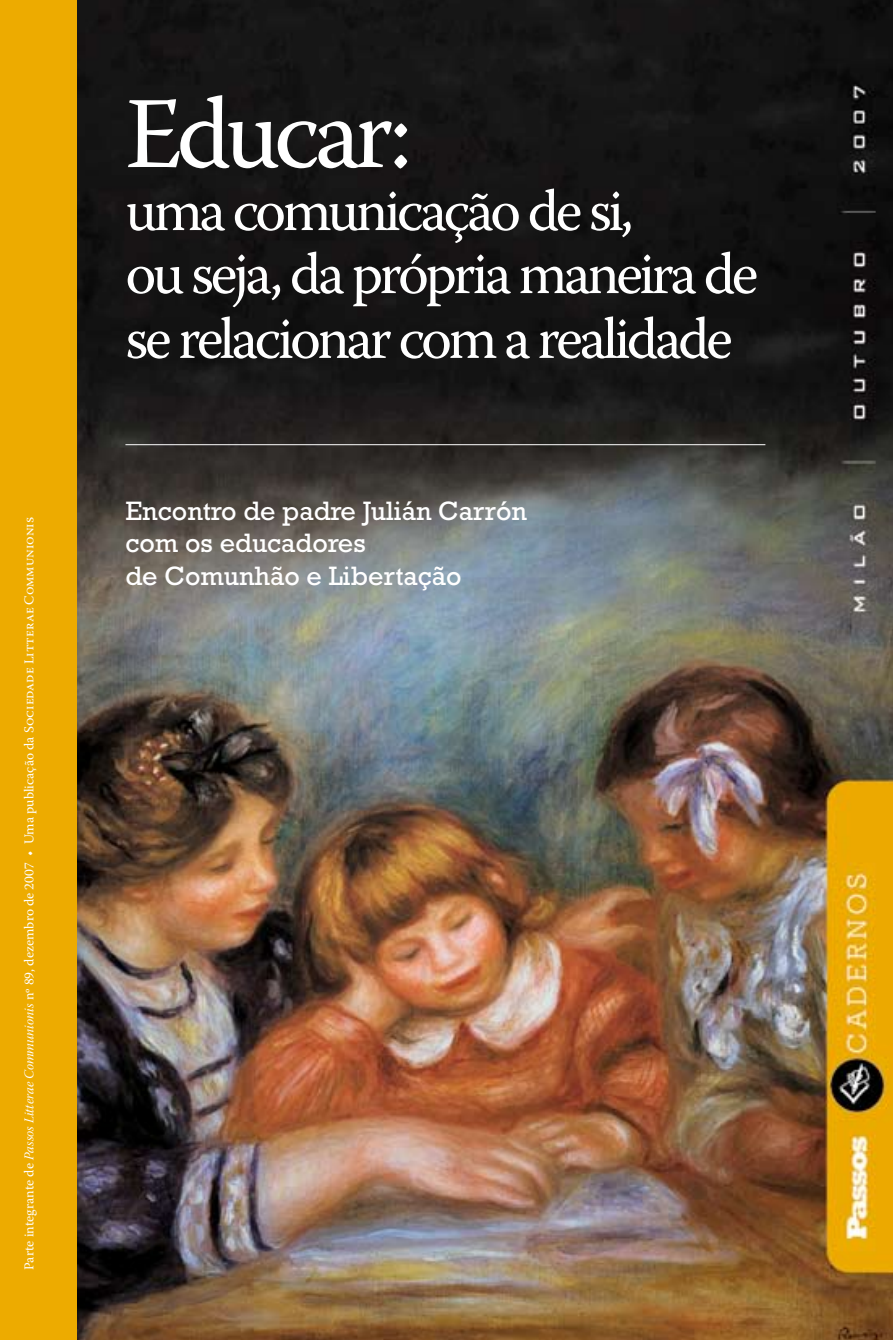
<style>
.page{position:relative;width:893px;height:1340px;background:#fff}
.page>*{position:absolute;margin:0;border:0;box-sizing:border-box;transform-origin:0 0}
.t1{font:101.25px "Warnock Pro";color:#fff}
.t2{font:58.5px/63.9px "Warnock Pro";letter-spacing:-.06em;color:#fff}
.t3{font:27px/32.4px "Rockwell";color:#fff}
.t4{font:13.5px "Warnock Pro";color:#fff}
.s1{font-family:"Warnock Pro It Subh"}
</style>
<div class="page">
<img style="left:76px;top:0;width:817px;height:1339px">
<div style="left:0;top:0;width:76px;height:1339px;background:#edab00"></div>
<hr style="left:125px;top:444px;width:640px;height:1px;background:#fff">
<p class="t4" style="left:21px;top:1270px;width:754px;rotate:-90deg">Parte integrante de <span class="s1">Passos Litterae Communionis</span> nº 89, dezembro de 2007 • Uma publicação da Sociedade Litterae Communionis</p>
<h1 class="t1" style="left:125px;top:73px;width:288px">Educar:</h1>
<h2 class="t2" style="left:125px;top:178px;width:634px">uma comunicação de si,<br>ou seja, da própria maneira de se relacionar com a realidade</h2>
<h3 class="t3" style="left:125px;top:494px;width:403px">Encontro de padre Julián Carrón com os educadores<br>de Comunhão e Libertação</h3>
</div>
